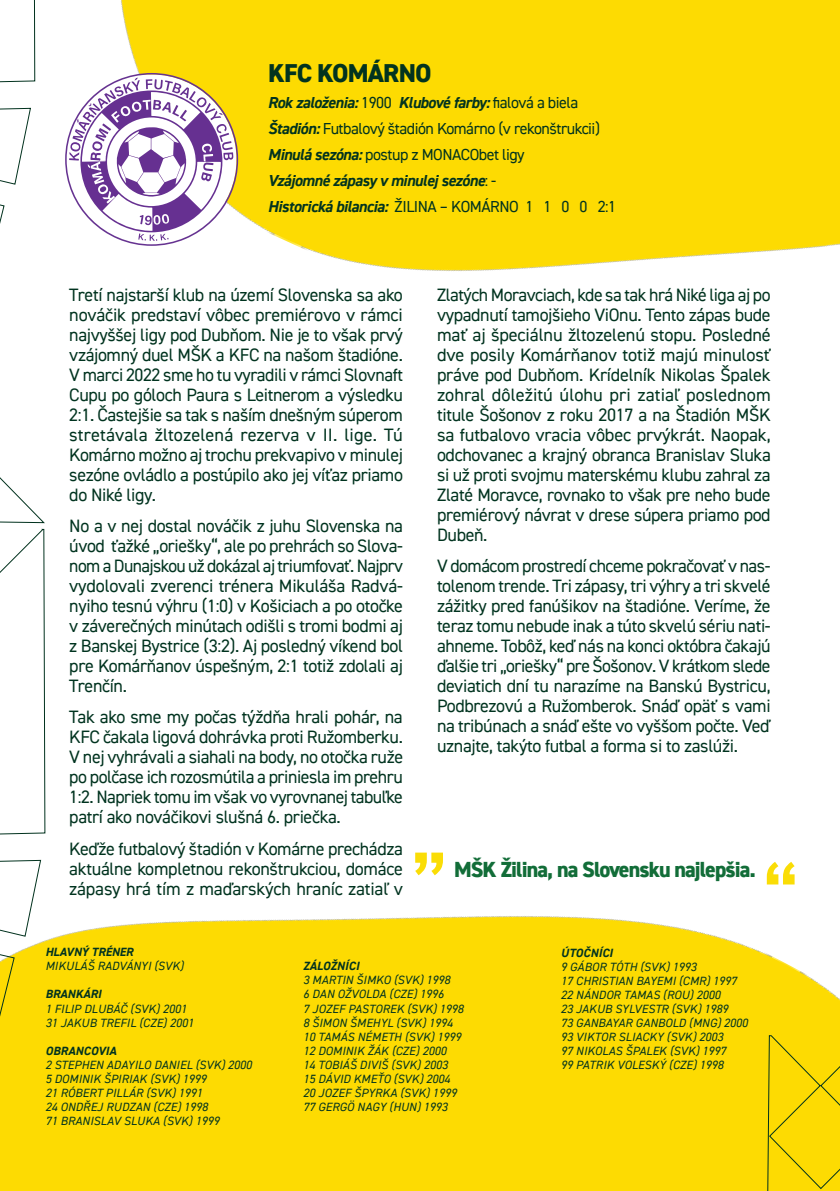
<style>
.page{position:relative;width:840px;height:1191px;background:#fff}
.page>*{position:absolute;margin:0;border:0;box-sizing:border-box;transform-origin:0 0}
.t1{font:800 26px "DIN2014";letter-spacing:-.03em;color:#02331f}
.t2{font:800 22px "DIN2014";letter-spacing:-.04em;color:#126d38}
.Body_text____no_tab{font:18px/20px "DIN2014";letter-spacing:-.02em;color:#00331f;text-align:justify}
.t3{font:16px "DIN2014";letter-spacing:-.03em;color:#02331f}
.t4{font:italic 700 16px "DIN2014";letter-spacing:-.03em;color:#02331f}
.t5{font:italic 12px "DIN2014";letter-spacing:.01em;color:#02331f}
.t6{font:italic 700 12px "DIN2014";letter-spacing:.01em;color:#02331f}
.s1{font-weight:400;font-style:normal}
.s2{font-weight:700;font-style:italic}
</style>
<div class="page">
<img style="left:0;top:852px;width:765px;height:339px">
<svg style="left:765px;top:865px;width:74px;height:326px"></svg>
<img style="left:121px;top:0;width:718px;height:271px">
<svg style="left:415px;top:852px;width:27px;height:23px"></svg>
<svg style="left:766px;top:862px;width:28px;height:22px"></svg>
<svg style="left:0;top:477px;width:46px;height:673px"></svg>
<svg style="left:0;top:0;width:36px;height:224px"></svg>
<svg style="left:65px;top:73px;width:173px;height:173px"></svg>
<p class="t1" style="left:268px;top:56px;width:165px">KFC KOMÁRNO</p>
<p class="t4" style="left:268px;top:92px;width:312px">Rok založenia: <span class="s1">1900</span> Klubové farby: <span class="s1">fialová a biela</span></p>
<p class="t3" style="left:268px;top:119px;width:333px"><span class="s2">Štadión:</span> Futbalový štadión Komárno (v rekonštrukcii)</p>
<p class="t3" style="left:268px;top:145px;width:258px"><span class="s2">Minulá sezóna:</span> postup z MONACObet ligy</p>
<p class="t4" style="left:268px;top:170px;width:230px">Vzájomné zápasy v minulej sezóne<span class="s1">: -</span></p>
<p class="t3" style="left:268px;top:197px;width:349px"><span class="s2">Historická bilancia:</span> ŽILINA – KOMÁRNO 1 1 0 0 2:1</p>
<p class="Body_text____no_tab" style="left:69px;top:284px;width:335px">Tretí najstarší klub na území Slovenska sa ako nováčik predstaví vôbec premiérovo v rámci najvyššej ligy pod Dubňom. Nie je to však prvý vzájomný duel MŠK a KFC na našom štadióne.<br>V marci 2022 sme ho tu vyradili v rámci Slovnaft Cupu po góloch Paura s Leitnerom a výsledku 2:1. Častejšie sa tak s naším dnešným súperom stretávala žltozelená rezerva v II. lige. Tú Komárno možno aj trochu prekvapivo v minulej sezóne ovládlo a postúpilo ako jej víťaz priamo do Niké ligy.</p>
<p class="Body_text____no_tab" style="left:69px;top:515px;width:335px">No a v nej dostal nováčik z juhu Slovenska na úvod ťažké „oriešky“, ale po prehrách so Slova&shy;nom a Dunajskou už dokázal aj triumfovať. Najprv vydolovali zverenci trénera Mikuláša Radvá&shy;nyiho tesnú výhru (1:0) v Košiciach a po otočke v záverečných minútach odišli s tromi bodmi aj z Banskej Bystrice (3:2). Aj posledný víkend bol pre Komárňanov úspešným, 2:1 totiž zdolali aj Trenčín.</p>
<p class="Body_text____no_tab" style="left:69px;top:707px;width:335px">Tak ako sme my počas týždňa hrali pohár, na KFC čakala ligová dohrávka proti Ružomberku.<br>V nej vyhrávali a siahali na body, no otočka ruže po polčase ich rozosmútila a priniesla im prehru 1:2. Napriek tomu im však vo vyrovnanej tabuľke patrí ako nováčikovi slušná 6. priečka.</p>
<p class="Body_text____no_tab" style="left:69px;top:838px;width:335px">Keďže futbalový štadión v Komárne prechádza aktuálne kompletnou rekonštrukciou, domáce zápasy hrá tím z maďarských hraníc zatiaľ v</p>
<p class="Body_text____no_tab" style="left:437px;top:284px;width:335px">Zlatých Moravciach, kde sa tak hrá Niké liga aj po vypadnutí tamojšieho ViOnu. Tento zápas bude mať aj špeciálnu žltozelenú stopu. Posledné dve posily Komárňanov totiž majú minulosť práve pod Dubňom. Krídelník Nikolas Špalek zohral dôležitú úlohu pri zatiaľ poslednom titule Šošonov z roku 2017 a na Štadión MŠK sa futbalovo vracia vôbec prvýkrát. Naopak, odchovanec a krajný obranca Branislav Sluka si už proti svojmu materskému klubu zahral za Zlaté Moravce, rovnako to však pre neho bude premiérový návrat v drese súpera priamo pod Dubeň.</p>
<p class="Body_text____no_tab" style="left:437px;top:555px;width:335px">V domácom prostredí chceme pokračovať v nas&shy;tolenom trende. Tri zápasy, tri výhry a tri skvelé zážitky pred fanúšikov na štadióne. Veríme, že teraz tomu nebude inak a túto skvelú sériu nati&shy;ahneme. Tobôž, keď nás na konci októbra čakajú ďalšie tri „oriešky“ pre Šošonov. V krátkom slede deviatich dní tu narazíme na Banskú Bystricu, Podbrezovú a Ružomberok. Snáď opäť s vami na tribúnach a snáď ešte vo vyššom počte. Veď uznajte, takýto futbal a forma si to zaslúži.</p>
<p class="t2" style="left:454px;top:854px;width:303px">MŠK Žilina, na Slovensku najlepšia.</p>
<p class="t6" style="left:45px;top:944px;width:89px">HLAVNÝ TRÉNER</p>
<p class="t5" style="left:45px;top:958px;width:140px">MIKULÁŠ RADVÁNYI (SVK)</p>
<p class="t6" style="left:45px;top:986px;width:57px">BRANKÁRI</p>
<p class="t5" style="left:45px;top:1000px;width:143px">1 FILIP DLUBÁČ (SVK) 2001</p>
<p class="t5" style="left:45px;top:1014px;width:150px">31 JAKUB TREFIL (CZE) 2001</p>
<p class="t6" style="left:45px;top:1042px;width:72px">OBRANCOVIA</p>
<p class="t5" style="left:45px;top:1056px;width:208px">2 STEPHEN ADAYILO DANIEL (SVK) 2000</p>
<p class="t5" style="left:45px;top:1070px;width:162px">5 DOMINIK ŠPIRIAK (SVK) 1999</p>
<p class="t5" style="left:45px;top:1084px;width:159px">21 RÓBERT PILLÁR (SVK) 1991</p>
<p class="t5" style="left:45px;top:1098px;width:164px">24 ONDŘEJ RUDZAN (CZE) 1998</p>
<p class="t5" style="left:45px;top:1112px;width:175px">71 BRANISLAV SLUKA (SVK) 1999</p>
<p class="t6" style="left:303px;top:958px;width:58px">ZÁLOŽNÍCI</p>
<p class="t5" style="left:303px;top:972px;width:149px">3 MARTIN ŠIMKO (SVK) 1998</p>
<p class="t5" style="left:303px;top:986px;width:142px">6 DAN OŽVOLDA (CZE) 1996</p>
<p class="t5" style="left:303px;top:1000px;width:162px">7 JOZEF PASTOREK (SVK) 1998</p>
<p class="t5" style="left:303px;top:1014px;width:151px">8 ŠIMON ŠMEHYL (SVK) 1994</p>
<p class="t5" style="left:303px;top:1028px;width:159px">10 TAMÁS NÉMETH (SVK) 1999</p>
<p class="t5" style="left:303px;top:1042px;width:145px">12 DOMINIK ŽÁK (CZE) 2000</p>
<p class="t5" style="left:303px;top:1056px;width:146px">14 TOBIÁŠ DIVIŠ (SVK) 2003</p>
<p class="t5" style="left:303px;top:1070px;width:148px">15 DÁVID KMEŤO (SVK) 2004</p>
<p class="t5" style="left:303px;top:1084px;width:155px">20 JOZEF ŠPYRKA (SVK) 1999</p>
<p class="t5" style="left:303px;top:1098px;width:146px">77 GERGÖ NAGY (HUN) 1993</p>
<p class="t6" style="left:560px;top:944px;width:53px">ÚTOČNÍCI</p>
<p class="t5" style="left:560px;top:959px;width:137px">9 GÁBOR TÓTH (SVK) 1993</p>
<p class="t5" style="left:560px;top:973px;width:177px">17 CHRISTIAN BAYEMI (CMR) 1997</p>
<p class="t5" style="left:560px;top:987px;width:161px">22 NÁNDOR TAMAS (ROU) 2000</p>
<p class="t5" style="left:560px;top:1001px;width:169px">23 JAKUB SYLVESTR (SVK) 1989</p>
<p class="t5" style="left:560px;top:1015px;width:188px">73 GANBAYAR GANBOLD (MNG) 2000</p>
<p class="t5" style="left:560px;top:1029px;width:164px">93 VIKTOR SLIACKY (SVK) 2003</p>
<p class="t5" style="left:560px;top:1043px;width:167px">97 NIKOLAS ŠPALEK (SVK) 1997</p>
<p class="t5" style="left:560px;top:1057px;width:164px">99 PATRIK VOLESKÝ (CZE) 1998</p>
</div>
